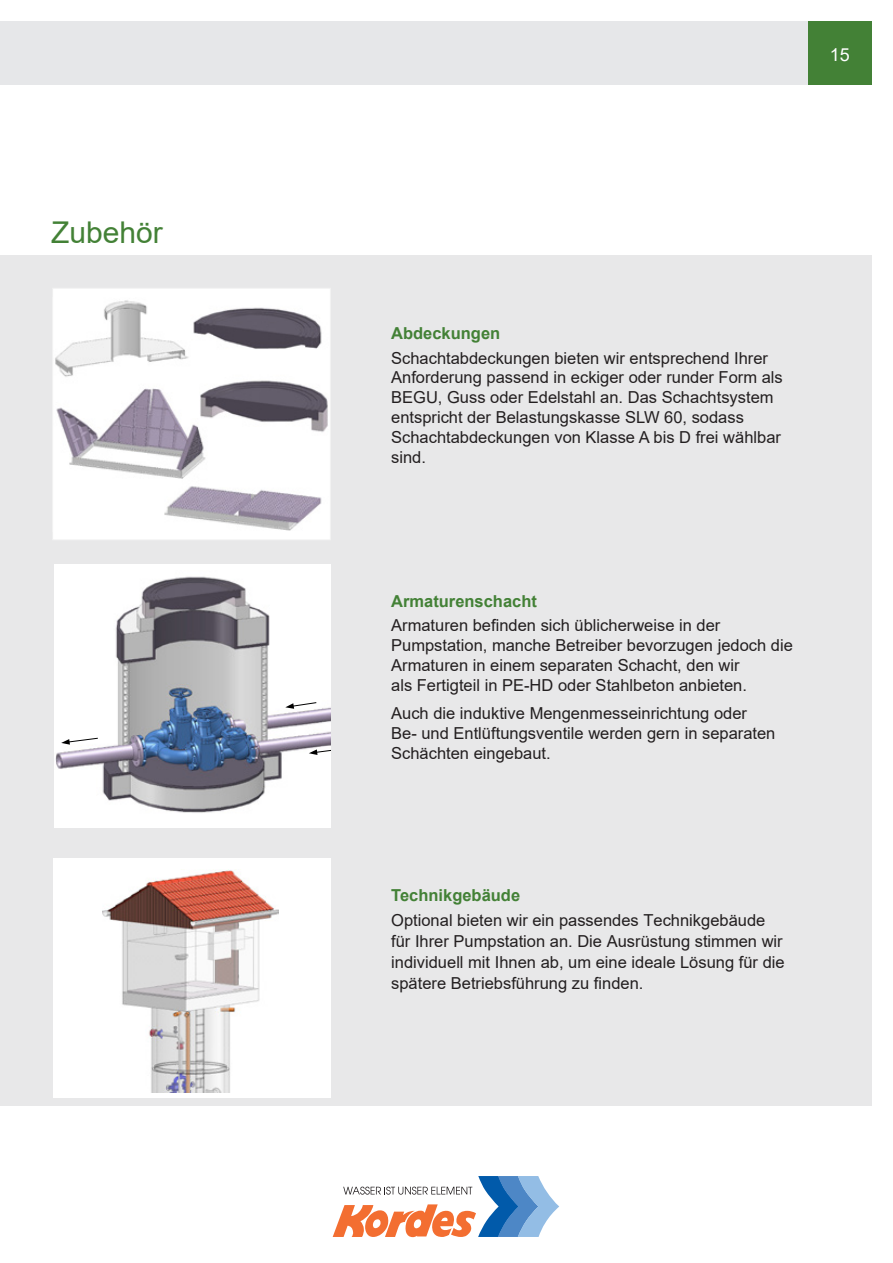
<style>
.page{position:relative;width:893px;height:1263px;background:#fff}
.page>*{position:absolute;margin:0;border:0;box-sizing:border-box;transform-origin:0 0}
.t1{font:30px "Arial";color:#438136}
.t2{font:18px "Arial";color:#fff}
.t3{font:16.5px/19.8px "Arial";color:#231f20}
.t4{font:700 16.5px "Arial";color:#438136}
</style>
<div class="page">
<div style="left:0;top:21px;width:808px;height:64px;background:#e6e7e9"></div>
<div style="left:808px;top:21px;width:64px;height:64px;background:#438136"></div>
<svg style="left:333px;top:1176px;width:226px;height:61px"></svg>
<div style="left:0;top:255px;width:872px;height:851px;background:#e8e8e9"></div>
<div style="left:54px;top:564px;width:277px;height:264px;background:#fff"></div>
<img style="left:55px;top:576px;width:276px;height:237px">
<svg style="left:285px;top:702px;width:31px;height:7px"></svg>
<svg style="left:309px;top:748px;width:22px;height:7px"></svg>
<svg style="left:61px;top:738px;width:37px;height:7px"></svg>
<div style="left:53px;top:288px;width:277px;height:252px;background:#fff"></div>
<img style="left:55px;top:300px;width:273px;height:231px">
<div style="left:52px;top:288px;width:279px;height:252px;border:1px solid #f1f1f1"></div>
<div style="left:53px;top:858px;width:277px;height:240px;background:#fff"></div>
<img style="left:103px;top:870px;width:175px;height:223px">
<p class="t1" style="left:51px;top:212px;width:113px">Zubehör</p>
<p class="t2" style="left:830px;top:43px;width:22px">15</p>
<p class="t4" style="left:391px;top:322px;width:111px">Abdeckungen</p>
<p class="t3" style="left:391px;top:348px;width:393px">Schachtabdeckungen bieten wir entsprechend Ihrer Anforderung passend in eckiger oder runder Form als BEGU, Guss oder Edelstahl an. Das Schachtsystem entspricht der Belastungskasse SLW 60, sodass Schachtabdeckungen von Klasse A bis D frei wählbar sind.</p>
<p class="t4" style="left:391px;top:590px;width:147px">Armaturenschacht</p>
<p class="t3" style="left:391px;top:616px;width:331px">Armaturen befinden sich üblicherweise in der</p>
<p class="t3" style="left:391px;top:635px;width:403px">Pumpstation, manche Betreiber bevorzugen jedoch die<br>Armaturen in einem separaten Schacht, den wir</p>
<p class="t3" style="left:391px;top:675px;width:357px">als Fertigteil in PE-HD oder Stahlbeton anbieten.</p>
<p class="t3" style="left:391px;top:703px;width:386px">Auch die induktive Mengenmesseinrichtung oder<br>Be- und Entlüftungsventile werden gern in separaten<br>Schächten eingebaut.</p>
<p class="t4" style="left:391px;top:883px;width:130px">Technikgebäude</p>
<p class="t3" style="left:391px;top:910px;width:395px;line-height:21px">Optional bieten wir ein passendes Technikgebäude für Ihrer Pumpstation an. Die Ausrüstung stimmen wir individuell mit Ihnen ab, um eine ideale Lösung für die spätere Betriebsführung zu finden.</p>
</div>
